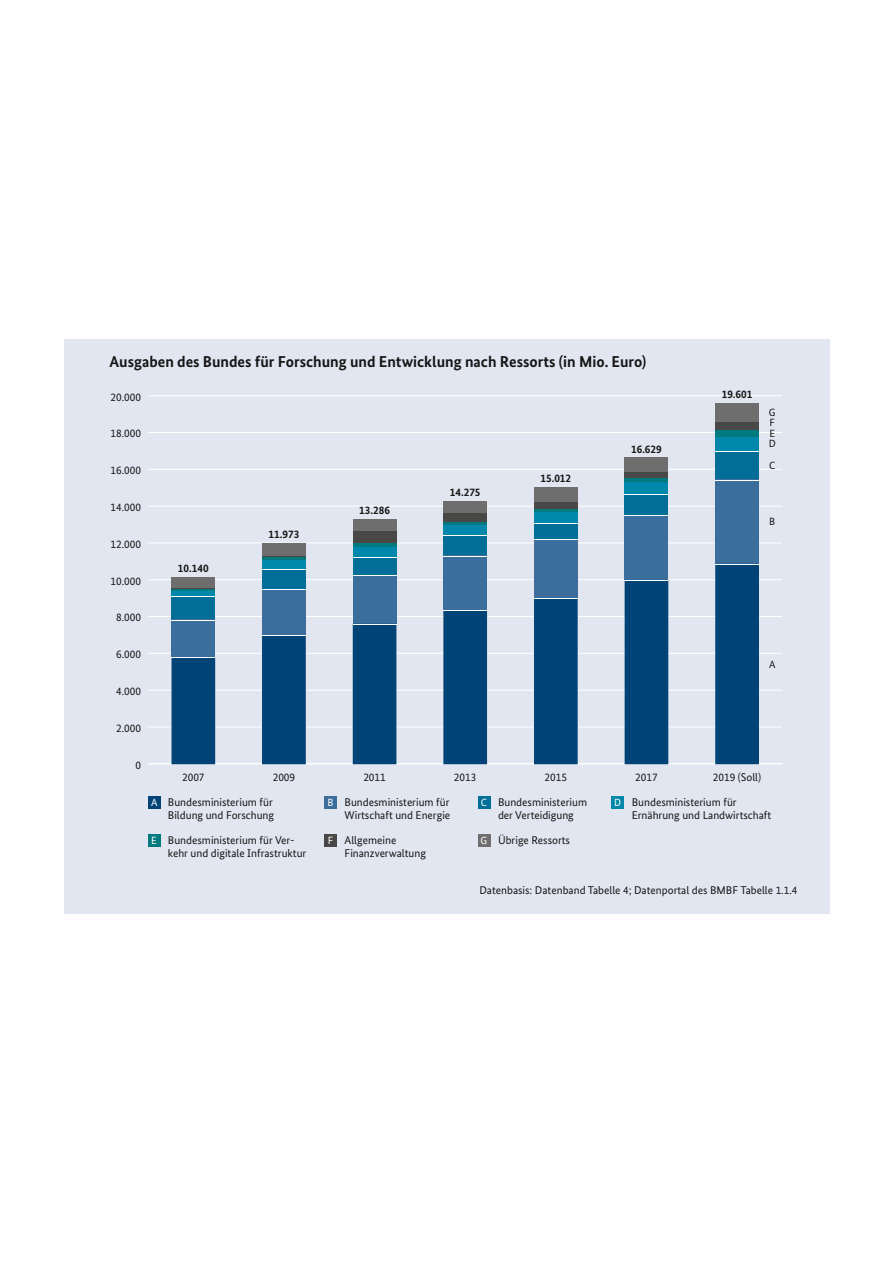
<style>
.page{position:relative;width:893px;height:1263px;background:#fff}
.page>*{position:absolute;margin:0;border:0;box-sizing:border-box;transform-origin:0 0}
.Headline_Grafiken{font:700 15.75px "Bundes Sans";color:#181716}
.Text_Grafik_7_5pt{font:11.25px/13.5px "Bundes Sans";color:#181716}
.t1{font:700 11.25px "Bundes Sans";color:#181716}
.t2{font:10.5px "Bundes Sans";color:#181716}
.t3{font:10.5px "Bundes Sans";color:#fff}
</style>
<div class="page">
<div style="left:65px;top:339px;width:765px;height:574px;background:#e1e6f1"></div>
<hr style="left:148px;top:763px;width:634px;height:1px;background:#fff">
<hr style="left:148px;top:726px;width:634px;height:1px;background:#fff">
<hr style="left:148px;top:690px;width:634px;height:1px;background:#fff">
<hr style="left:148px;top:653px;width:634px;height:1px;background:#fff">
<hr style="left:148px;top:616px;width:634px;height:1px;background:#fff">
<hr style="left:148px;top:579px;width:634px;height:1px;background:#fff">
<hr style="left:148px;top:542px;width:634px;height:1px;background:#fff">
<hr style="left:148px;top:506px;width:634px;height:1px;background:#fff">
<hr style="left:148px;top:469px;width:634px;height:1px;background:#fff">
<hr style="left:148px;top:432px;width:634px;height:1px;background:#fff">
<hr style="left:148px;top:395px;width:634px;height:1px;background:#fff">
<div style="left:172px;top:578px;width:43px;height:10px;background:#6e6e6e"></div>
<hr style="left:172px;top:577px;width:43px;height:1px;background:#6e6e6e">
<div style="left:262px;top:543px;width:44px;height:13px;background:#6e6e6e"></div>
<div style="left:353px;top:520px;width:43px;height:11px;background:#6e6e6e"></div>
<hr style="left:353px;top:519px;width:43px;height:1px;background:#6e6e6e">
<div style="left:443px;top:501px;width:44px;height:13px;background:#6e6e6e"></div>
<div style="left:534px;top:487px;width:44px;height:15px;background:#6e6e6e"></div>
<div style="left:625px;top:458px;width:43px;height:14px;background:#6e6e6e"></div>
<div style="left:715px;top:403px;width:44px;height:19px;background:#6e6e6e"></div>
<hr style="left:172px;top:588px;width:43px;height:1px;background:#484847">
<hr style="left:262px;top:556px;width:44px;height:1px;background:#484847">
<div style="left:353px;top:531px;width:43px;height:13px;background:#484847"></div>
<div style="left:443px;top:514px;width:44px;height:8px;background:#484847"></div>
<div style="left:534px;top:502px;width:44px;height:7px;background:#484847"></div>
<div style="left:625px;top:472px;width:43px;height:6px;background:#484847"></div>
<div style="left:715px;top:422px;width:44px;height:8px;background:#484847"></div>
<hr style="left:172px;top:589px;width:43px;height:2px;background:#00797f">
<hr style="left:262px;top:557px;width:44px;height:3px;background:#00797f">
<svg style="left:353px;top:545px;width:43px;height:3px"></svg>
<hr style="left:353px;top:544px;width:43px;height:1px;background:#00797f">
<hr style="left:443px;top:522px;width:44px;height:3px;background:#00797f">
<hr style="left:534px;top:509px;width:44px;height:3px;background:#00797f">
<hr style="left:625px;top:478px;width:43px;height:4px;background:#00797f">
<div style="left:715px;top:430px;width:44px;height:8px;background:#00797f"></div>
<div style="left:172px;top:591px;width:43px;height:5px;background:#0087ac"></div>
<div style="left:262px;top:560px;width:44px;height:9px;background:#0087ac"></div>
<div style="left:353px;top:548px;width:43px;height:9px;background:#0087ac"></div>
<div style="left:443px;top:525px;width:44px;height:10px;background:#0087ac"></div>
<div style="left:534px;top:512px;width:44px;height:11px;background:#0087ac"></div>
<div style="left:625px;top:483px;width:43px;height:11px;background:#0087ac"></div>
<hr style="left:625px;top:482px;width:43px;height:1px;background:#0087ac">
<div style="left:715px;top:438px;width:44px;height:13px;background:#0087ac"></div>
<div style="left:172px;top:597px;width:43px;height:22px;background:#006e96"></div>
<hr style="left:172px;top:596px;width:43px;height:1px;background:#fff">
<div style="left:262px;top:569px;width:44px;height:20px;background:#006e96"></div>
<hr style="left:262px;top:569px;width:44px;height:1px;background:#fff">
<div style="left:353px;top:557px;width:43px;height:18px;background:#006e96"></div>
<hr style="left:353px;top:557px;width:43px;height:1px;background:#fff">
<div style="left:443px;top:535px;width:44px;height:21px;background:#006e96"></div>
<hr style="left:443px;top:535px;width:44px;height:1px;background:#fff">
<div style="left:534px;top:523px;width:44px;height:16px;background:#006e96"></div>
<hr style="left:534px;top:523px;width:44px;height:1px;background:#fff">
<div style="left:625px;top:494px;width:43px;height:21px;background:#006e96"></div>
<hr style="left:625px;top:494px;width:43px;height:1px;background:#fff">
<div style="left:715px;top:451px;width:44px;height:29px;background:#006e96"></div>
<hr style="left:715px;top:451px;width:44px;height:1px;background:#fff">
<div style="left:172px;top:620px;width:43px;height:37px;background:#3b6e9c"></div>
<hr style="left:172px;top:619px;width:43px;height:1px;background:#fff">
<div style="left:262px;top:589px;width:44px;height:46px;background:#3b6e9c"></div>
<hr style="left:262px;top:589px;width:44px;height:1px;background:#fff">
<div style="left:353px;top:575px;width:43px;height:49px;background:#3b6e9c"></div>
<hr style="left:353px;top:575px;width:43px;height:1px;background:#fff">
<div style="left:443px;top:556px;width:44px;height:54px;background:#3b6e9c"></div>
<hr style="left:443px;top:556px;width:44px;height:1px;background:#fff">
<div style="left:534px;top:539px;width:44px;height:59px;background:#3b6e9c"></div>
<hr style="left:534px;top:539px;width:44px;height:1px;background:#fff">
<div style="left:625px;top:516px;width:43px;height:64px;background:#3b6e9c"></div>
<hr style="left:625px;top:515px;width:43px;height:1px;background:#fff">
<div style="left:715px;top:480px;width:44px;height:84px;background:#3b6e9c"></div>
<hr style="left:715px;top:480px;width:44px;height:1px;background:#fff">
<div style="left:172px;top:657px;width:43px;height:107px;background:#004376"></div>
<hr style="left:172px;top:657px;width:43px;height:1px;background:#fff">
<div style="left:263px;top:636px;width:42px;height:128px;background:#004376"></div>
<div style="left:262px;top:635px;width:44px;height:129px;border:1px solid #004376"></div>
<hr style="left:262px;top:635px;width:44px;height:1px;background:#fff">
<div style="left:353px;top:624px;width:43px;height:140px;background:#004376"></div>
<hr style="left:353px;top:624px;width:43px;height:1px;background:#fff">
<div style="left:444px;top:611px;width:43px;height:153px;background:#004376"></div>
<div style="left:443px;top:610px;width:44px;height:154px;border:1px solid #004376"></div>
<hr style="left:443px;top:610px;width:44px;height:1px;background:#fff">
<div style="left:534px;top:598px;width:43px;height:166px;background:#004376"></div>
<div style="left:534px;top:598px;width:44px;height:166px;border:1px solid #004376"></div>
<hr style="left:534px;top:598px;width:44px;height:1px;background:#fff">
<div style="left:625px;top:580px;width:43px;height:184px;background:#004376"></div>
<hr style="left:625px;top:580px;width:43px;height:1px;background:#fff">
<div style="left:716px;top:564px;width:42px;height:200px;background:#004376"></div>
<div style="left:715px;top:564px;width:44px;height:200px;border:1px solid #004376"></div>
<hr style="left:715px;top:564px;width:44px;height:1px;background:#fff">
<div style="left:148px;top:796px;width:13px;height:13px;background:#004376"></div>
<div style="left:324px;top:796px;width:13px;height:13px;background:#3b6e9c"></div>
<div style="left:478px;top:796px;width:12px;height:13px;background:#006e96"></div>
<div style="left:611px;top:796px;width:13px;height:13px;background:#0087ac"></div>
<div style="left:478px;top:834px;width:12px;height:13px;background:#6e6e6e"></div>
<div style="left:324px;top:834px;width:13px;height:13px;background:#484847"></div>
<div style="left:148px;top:834px;width:13px;height:13px;background:#00797f"></div>
<p class="Headline_Grafiken" style="left:110px;top:352px;width:538px">Ausgaben des Bundes für Forschung und Entwicklung nach Ressorts (in Mio. Euro)</p>
<p class="Text_Grafik_7_5pt" style="left:111px;top:390px;width:32px">20.000</p>
<p class="Text_Grafik_7_5pt" style="left:111px;top:427px;width:32px">18.000</p>
<p class="Text_Grafik_7_5pt" style="left:111px;top:463px;width:32px">16.000</p>
<p class="Text_Grafik_7_5pt" style="left:111px;top:500px;width:32px">14.000</p>
<p class="Text_Grafik_7_5pt" style="left:111px;top:537px;width:32px">12.000</p>
<p class="Text_Grafik_7_5pt" style="left:111px;top:574px;width:32px">10.000</p>
<p class="Text_Grafik_7_5pt" style="left:116px;top:611px;width:26px">8.000</p>
<p class="Text_Grafik_7_5pt" style="left:116px;top:647px;width:26px">6.000</p>
<p class="Text_Grafik_7_5pt" style="left:116px;top:684px;width:26px">4.000</p>
<p class="Text_Grafik_7_5pt" style="left:116px;top:721px;width:26px">2.000</p>
<p class="t1" style="left:178px;top:561px;width:32px">10.140</p>
<p class="t1" style="left:269px;top:527px;width:32px">11.973</p>
<p class="t1" style="left:359px;top:503px;width:32px">13.286</p>
<p class="t1" style="left:450px;top:485px;width:32px">14.275</p>
<p class="t1" style="left:540px;top:471px;width:32px">15.012</p>
<p class="t1" style="left:631px;top:442px;width:32px">16.629</p>
<p class="t1" style="left:722px;top:387px;width:32px">19.601</p>
<p class="t2" style="left:769px;top:406px;width:8px">G</p>
<p class="t2" style="left:770px;top:416px;width:7px">F</p>
<p class="t2" style="left:769px;top:427px;width:7px">E</p>
<p class="t2" style="left:769px;top:437px;width:9px">D</p>
<p class="t2" style="left:769px;top:459px;width:8px">C</p>
<p class="t2" style="left:769px;top:515px;width:8px">B</p>
<p class="t2" style="left:769px;top:658px;width:8px">A</p>
<p class="Text_Grafik_7_5pt" style="left:135px;top:758px;width:7px">0</p>
<p class="Text_Grafik_7_5pt" style="left:182px;top:770px;width:24px">2007</p>
<p class="Text_Grafik_7_5pt" style="left:273px;top:770px;width:24px">2009</p>
<p class="Text_Grafik_7_5pt" style="left:363px;top:770px;width:24px">2011</p>
<p class="Text_Grafik_7_5pt" style="left:454px;top:770px;width:24px">2013</p>
<p class="Text_Grafik_7_5pt" style="left:545px;top:770px;width:24px">2015</p>
<p class="Text_Grafik_7_5pt" style="left:635px;top:770px;width:24px">2017</p>
<p class="Text_Grafik_7_5pt" style="left:713px;top:770px;width:50px">2019 (Soll)</p>
<p class="Text_Grafik_7_5pt" style="left:168px;top:795px;width:108px">Bundesministerium für<br>Bildung und Forschung</p>
<p class="Text_Grafik_7_5pt" style="left:345px;top:795px;width:107px">Bundesministerium für<br>Wirtschaft und Energie</p>
<p class="Text_Grafik_7_5pt" style="left:498px;top:795px;width:91px">Bundesministerium der Verteidigung</p>
<p class="Text_Grafik_7_5pt" style="left:632px;top:795px;width:141px">Bundesministerium für<br>Ernährung und Landwirtschaft</p>
<p class="Text_Grafik_7_5pt" style="left:168px;top:833px;width:140px">Bundesministerium für Ver&shy;kehr und digitale Infrastruktur</p>
<p class="Text_Grafik_7_5pt" style="left:345px;top:833px;width:83px">Allgemeine<br>Finanzverwaltung</p>
<p class="Text_Grafik_7_5pt" style="left:498px;top:833px;width:74px">Übrige Ressorts</p>
<p class="Text_Grafik_7_5pt" style="left:479px;top:883px;width:320px">Datenbasis: Datenband Tabelle 4; Datenportal des BMBF Tabelle 1.1.4</p>
<p class="t3" style="left:151px;top:796px;width:8px">A</p>
<p class="t3" style="left:328px;top:796px;width:8px">B</p>
<p class="t3" style="left:481px;top:796px;width:8px">C</p>
<p class="t3" style="left:614px;top:796px;width:9px">D</p>
<p class="t3" style="left:151px;top:834px;width:7px">E</p>
<p class="t3" style="left:328px;top:834px;width:7px">F</p>
<p class="t3" style="left:481px;top:834px;width:8px">G</p>
</div>
